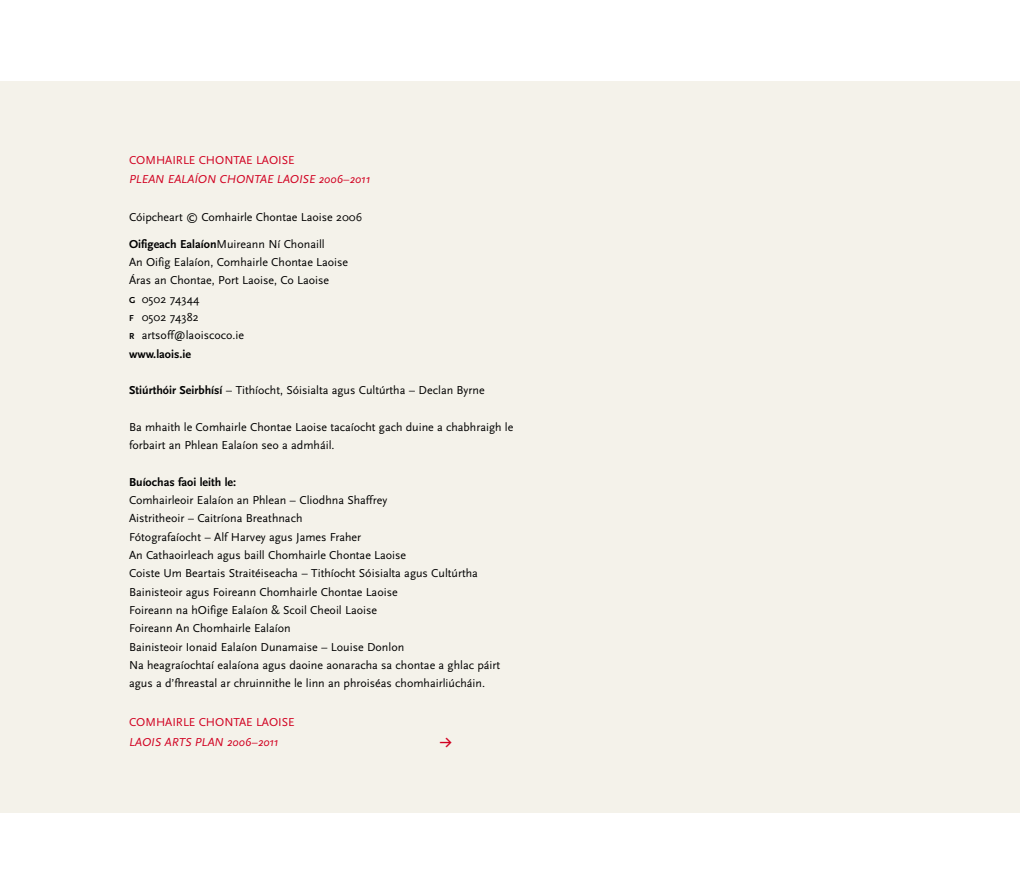
<style>
.page{position:relative;width:1020px;height:893px;background:#fff}
.page>*{position:absolute;margin:0;border:0;box-sizing:border-box;transform-origin:0 0}
.t1{font:12px/18.3px "Scala Sans";color:#000}
.t2{font:italic 12px "Scala Sans";color:#d10020}
.t3{font:12px "Scala Sans";color:#d10020}
.t4{font:700 12px "Scala Sans";color:#000}
.t5{font:12px "The Sans Bold Expert";color:#d10020}
.s1{font-weight:700}
.s2{font-weight:700;font-size:9px}
</style>
<div class="page">
<div style="left:0;top:81px;width:1020px;height:731px;background:#f4f2ea"></div>
<p class="t3" style="left:129px;top:155px;width:167px">COMHAIRLE CHONTAE LAOISE</p>
<p class="t2" style="left:129px;top:175px;width:243px">PLEAN EALAÍON CHONTAE LAOISE 2006–2011</p>
<p class="t1" style="left:129px;top:209px;width:235px">Cóipcheart © Comhairle Chontae Laoise 2006</p>
<p class="t1" style="left:129px;top:236px;width:221px"><span class="s1">Oifigeach Ealaíon</span>Muireann Ní Chonaill<br>An Oifig Ealaíon, Comhairle Chontae Laoise<br>Áras an Chontae, Port Laoise, Co Laoise<br><span class="s2">G</span> 0502 74344<br><span class="s2">F</span> 0502 74382<br><span class="s2">R</span> artsoff@laoiscoco.ie<br><span class="s1">www.laois.ie</span></p>
<p class="t1" style="left:129px;top:382px;width:357px"><span class="s1">Stiúrthóir Seirbhísí</span> – Tithíocht, Sóisialta agus Cultúrtha – Declan Byrne</p>
<p class="t1" style="left:129px;top:419px;width:386px">Ba mhaith le Comhairle Chontae Laoise tacaíocht gach duine a chabhraigh le forbairt an Phlean Ealaíon seo a admháil.</p>
<p class="t4" style="left:129px;top:477px;width:109px">Buíochas faoi leith le:</p>
<p class="t1" style="left:129px;top:492px;width:373px">Comhairleoir Ealaíon an Phlean – Cliodhna Shaffrey<br>Aistritheoir – Caitríona Breathnach<br>Fótografaíocht – Alf Harvey agus James Fraher<br>An Cathaoirleach agus baill Chomhairle Chontae Laoise<br>Coiste Um Beartais Straitéiseacha – Tithíocht Sóisialta agus Cultúrtha Bainisteoir agus Foireann Chomhairle Chontae Laoise<br>Foireann na hOifige Ealaíon &amp; Scoil Cheoil Laoise<br>Foireann An Chomhairle Ealaíon<br>Bainisteoir Ionaid Ealaíon Dunamaise – Louise Donlon<br>Na heagraíochtaí ealaíona agus daoine aonaracha sa chontae a ghlac páirt agus a d’fhreastal ar chruinnithe le linn an phroiséas chomhairliúcháin.</p>
<p class="t3" style="left:129px;top:717px;width:167px">COMHAIRLE CHONTAE LAOISE</p>
<p class="t2" style="left:129px;top:737px;width:151px">LAOIS ARTS PLAN 2006–2011</p>
<p class="t5" style="left:440px;top:734px;width:13px">Y</p>
</div>
